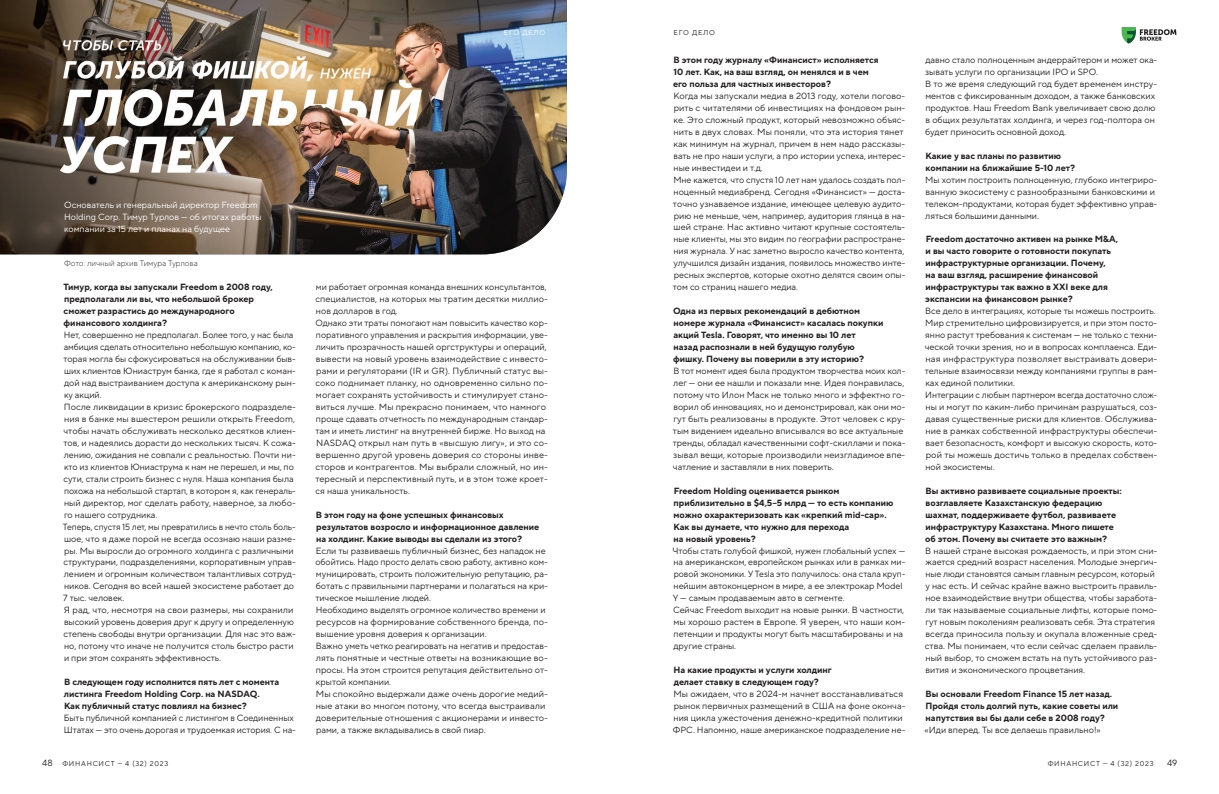
<style>
.page{position:relative;width:1219px;height:794px;background:#fff}
.page>*{position:absolute;margin:0;border:0;box-sizing:border-box;transform-origin:0 0}
.t1{font:9px/12px "TT Norms Pro";color:#231f20}
.t2{font:700 9px/12px "TT Norms Pro";color:#231f20}
.t3{font:9px/11.7px "TT Norms Pro";color:#fff}
.t4{font:300 8px "TT Norms Pro";color:#231f20}
.t5{font:7px "TT Norms Pro";letter-spacing:.1em;color:#231f20}
.t6{font:7px "TT Norms Pro";letter-spacing:.1em;color:#fff}
.s1{font-size:9px}
</style>
<div class="page">
<img style="left:0;top:0;width:567px;height:254px">
<svg style="left:1122px;top:27px;width:54px;height:16px"></svg>
<p class="t3" style="left:64px;top:199px;width:199px">Основатель и генеральный директор Freedom<br>Holding Corp. Тимур Турлов — об итогах работы компании за 15 лет и планах на будущее</p>
<p class="t4" style="left:64px;top:258px;width:135px">Фото: личный архив Тимура Турлова</p>
<p class="t2" style="left:63px;top:281px;width:211px">Тимур, когда вы запускали Freedom в 2008 году, предполагали ли вы, что небольшой брокер сможет разрастись до международного финансового холдинга?</p>
<p class="t1" style="left:63px;top:329px;width:234px">Нет, совершенно не предполагал. Более того, у нас была амбиция сделать относительно небольшую компанию, ко&shy;торая могла бы сфокусироваться на обслуживании быв&shy;ших клиентов Юниаструм банка, где я работал с коман&shy;дой над выстраиванием доступа к американскому рын&shy;ку акций.<br>После ликвидации в кризис брокерского подразделе&shy;ния в банке мы вшестером решили открыть Freedom, чтобы начать обслуживать несколько десятков клиен&shy;тов, и надеялись дорасти до нескольких тысяч. К сожа&shy;лению, ожидания не совпали с реальностью. Почти ни&shy;кто из клиентов Юниаструма к нам не перешел, и мы, по сути, стали строить бизнес с нуля. Наша компания была похожа на небольшой стартап, в котором я, как генераль&shy;ный директор, мог сделать работу, наверное, за любо&shy;го нашего сотрудника.<br>Теперь, спустя 15 лет, мы превратились в нечто столь боль&shy;шое, что я даже порой не всегда осознаю наши разме&shy;ры. Мы выросли до огромного холдинга с различными структурами, подразделениями, корпоративным управ&shy;лением и огромным количеством талантливых сотруд&shy;ников. Сегодня во всей нашей экосистеме работает до 7 тыс. человек.<br>Я рад, что, несмотря на свои размеры, мы сохранили высокий уровень доверия друг к другу и определенную степень свободы внутри организации. Для нас это важ&shy;но, потому что иначе не получится столь быстро расти и при этом сохранять эффективность.</p>
<p class="t2" style="left:64px;top:676px;width:217px">В следующем году исполнится пять лет с момента листинга Freedom Holding Corp. на NASDAQ.<br>Как публичный статус повлиял на бизнес?</p>
<p class="t1" style="left:64px;top:712px;width:233px">Быть публичной компанией с листингом в Соединенных<br>Штатах — это очень дорогая и трудоемкая история. С на-</p>
<p class="t6" style="left:504px;top:28px;width:43px">ЕГО ДЕЛО</p>
<p class="t5" style="left:674px;top:28px;width:43px">ЕГО ДЕЛО</p>
<p class="t1" style="left:315px;top:281px;width:234px">ми работает огромная команда внешних консультантов, специалистов, на которых мы тратим десятки миллио&shy;нов долларов в год.<br>Однако эти траты помогают нам повысить качество кор&shy;поративного управления и раскрытия информации, уве&shy;личить прозрачность нашей оргструктуры и операций, вывести на новый уровень взаимодействие с инвесто&shy;рами и регуляторами (IR и GR). Публичный статус вы&shy;соко поднимает планку, но одновременно сильно по&shy;могает сохранять устойчивость и стимулирует стано&shy;виться лучше. Мы прекрасно понимаем, что намного проще сдавать отчетность по международным стандар&shy;там и иметь листинг на внутренней бирже. Но выход на NASDAQ открыл нам путь в «высшую лигу», и это со&shy;вершенно другой уровень доверия со стороны инве&shy;сторов и контрагентов. Мы выбрали сложный, но ин&shy;тересный и перспективный путь, и в этом тоже кроет&shy;ся наша уникальность.</p>
<p class="t2" style="left:316px;top:508px;width:225px">В этом году на фоне успешных финансовых результатов возросло и информационное давление на холдинг. Какие выводы вы сделали из этого?</p>
<p class="t1" style="left:315px;top:544px;width:234px">Если ты развиваешь публичный бизнес, без нападок не обойтись. Надо просто делать свою работу, активно ком&shy;муницировать, строить положительную репутацию, ра&shy;ботать с правильными партнерами и полагаться на кри&shy;тическое мышление людей.<br>Необходимо выделять огромное количество времени и ресурсов на формирование собственного бренда, по&shy;вышение уровня доверия к организации.<br>Важно уметь четко реагировать на негатив и предостав&shy;лять понятные и честные ответы на возникающие во&shy;просы. На этом строится репутация действительно от&shy;крытой компании.<br>Мы спокойно выдержали даже очень дорогие медий&shy;ные атаки во многом потому, что всегда выстраивали доверительные отношения с акционерами и инвесто&shy;рами, а также вкладывались в свой пиар.</p>
<p class="t2" style="left:673px;top:54px;width:207px">В этом году журналу «Финансист» исполняется<br>10 лет. Как, на ваш взгляд, он менялся и в чем его польза для частных инвесторов?</p>
<p class="t1" style="left:673px;top:90px;width:234px">Когда мы запускали медиа в 2013 году, хотели погово&shy;рить с читателями об инвестициях на фондовом рын&shy;ке. Это сложный продукт, который невозможно объяс&shy;нить в двух словах. Мы поняли, что эта история тянет как минимум на журнал, причем в нем надо рассказы&shy;вать не про наши услуги, а про истории успеха, интерес&shy;ные инвестидеи и т.д.<br>Мне кажется, что спустя 10 лет нам удалось создать пол&shy;ноценный медиабренд. Сегодня «Финансист» — доста&shy;точно узнаваемое издание, имеющее целевую аудито&shy;рию не меньше, чем, например, аудитория глянца в на&shy;шей стране. Нас активно читают крупные состоятель&shy;ные клиенты, мы это видим по географии распростране&shy;ния журнала. У нас заметно выросло качество контента, улучшился дизайн издания, появилось множество инте&shy;ресных экспертов, которые охотно делятся своим опы&shy;том со страниц нашего медиа.</p>
<p class="t2" style="left:673px;top:305px;width:212px">Одна из первых рекомендаций в дебютном номере журнала «Финансист» касалась покупки акций Tesla. Говорят, что именно вы 10 лет<br>назад распознали в ней будущую голубую фишку. Почему вы поверили в эту историю?</p>
<p class="t1" style="left:673px;top:365px;width:234px">В тот момент идея была продуктом творчества моих кол&shy;лег — они ее нашли и показали мне. Идея понравилась, потому что Илон Маск не только много и эффектно го&shy;ворил об инновациях, но и демонстрировал, как они мо&shy;гут быть реализованы в продукте. Этот человек с кру&shy;тым видением идеально вписывался во все актуальные тренды, обладал качественными софт-скиллами и пока&shy;зывал вещи, которые производили неизгладимое впе&shy;чатление и заставляли в них поверить.</p>
<p class="t2" style="left:673px;top:484px;width:221px">Freedom Holding оценивается рынком приблизительно в $4,5–5 млрд — то есть компанию можно охарактеризовать как «крепкий mid-cap».<br>Как вы думаете, что нужно для перехода<br>на новый уровень?</p>
<p class="t1" style="left:672px;top:544px;width:234px">Чтобы стать голубой фишкой, нужен глобальный успех — на американском, европейском рынках или в рамках ми&shy;ровой экономики. У Tesla это получилось: она стала круп&shy;нейшим автоконцерном в мире, а ее электрокар Model Y — самым продаваемым авто в сегменте.<br>Сейчас Freedom выходит на новые рынки. В частности, мы хорошо растем в Европе. Я уверен, что наши ком&shy;петенции и продукты могут быть масштабированы и на другие страны.</p>
<p class="t2" style="left:673px;top:664px;width:160px">На какие продукты и услуги холдинг делает ставку в следующем году?</p>
<p class="t1" style="left:673px;top:688px;width:234px">Мы ожидаем, что в 2024-м начнет восстанавливаться рынок первичных размещений в США на фоне оконча&shy;ния цикла ужесточения денежно-кредитной политики ФРС. Напомню, наше американское подразделение не-</p>
<p class="t1" style="left:925px;top:54px;width:234px">давно стало полноценным андеррайтером и может ока&shy;зывать услуги по организации IPO и SPO.<br>В то же время следующий год будет временем инстру&shy;ментов с фиксированным доходом, а также банковских продуктов. Наш Freedom Bank увеличивает свою долю в общих результатах холдинга, и через год-полтора он будет приносить основной доход.</p>
<p class="t2" style="left:925px;top:150px;width:151px">Какие у вас планы по развитию компании на ближайшие 5-10 лет?</p>
<p class="t1" style="left:925px;top:173px;width:234px">Мы хотим построить полноценную, глубоко интегриро&shy;ванную экосистему с разнообразными банковскими и телеком-продуктами, которая будет эффективно управ&shy;ляться большими данными.</p>
<p class="t2" style="left:925px;top:233px;width:194px">Freedom достаточно активен на рынке M&amp;A, и вы часто говорите о готовности покупать инфраструктурные организации. Почему,<br>на ваш взгляд, расширение финансовой инфраструктуры так важно в XXI веке для экспансии на финансовом рынке?</p>
<p class="t1" style="left:925px;top:305px;width:234px">Все дело в интеграциях, которые ты можешь построить.<br>Мир стремительно цифровизируется, и при этом посто&shy;янно растут требования к системам — не только с техни&shy;ческой точки зрения, но и в вопросах комплаенса. Еди&shy;ная инфраструктура позволяет выстраивать довери&shy;тельные взаимосвязи между компаниями группы в рам&shy;ках единой политики.<br>Интеграции с любым партнером всегда достаточно слож&shy;ны и могут по каким-либо причинам разрушаться, соз&shy;давая существенные риски для клиентов. Обслужива&shy;ние в рамках собственной инфраструктуры обеспечи&shy;вает безопасность, комфорт и высокую скорость, кото&shy;рой ты можешь достичь только в пределах собствен&shy;ной экосистемы.</p>
<p class="t2" style="left:925px;top:484px;width:198px">Вы активно развиваете социальные проекты: возглавляете Казахстанскую федерацию шахмат, поддерживаете футбол, развиваете инфраструктуру Казахстана. Много пишете об этом. Почему вы считаете это важным?</p>
<p class="t1" style="left:925px;top:544px;width:234px">В нашей стране высокая рождаемость, и при этом сни&shy;жается средний возраст населения. Молодые энергич&shy;ные люди становятся самым главным ресурсом, который у нас есть. И сейчас крайне важно выстроить правиль&shy;ное взаимодействие внутри общества, чтобы заработа&shy;ли так называемые социальные лифты, которые помо&shy;гут новым поколениям реализовать себя. Эта стратегия всегда приносила пользу и окупала вложенные сред&shy;ства. Мы понимаем, что если сейчас сделаем правиль&shy;ный выбор, то сможем встать на путь устойчивого раз&shy;вития и экономического процветания.</p>
<p class="t2" style="left:925px;top:688px;width:194px">Вы основали Freedom Finance 15 лет назад.<br>Пройдя столь долгий путь, какие советы или напутствия вы бы дали себе в 2008 году?</p>
<p class="t1" style="left:925px;top:723px;width:178px">«Иди вперед. Ты все делаешь правильно!»</p>
<p class="t5" style="left:42px;top:758px;width:128px"><span class="s1">48</span> ФИНАНСИСТ — 4 (32) 2023</p>
<p class="t5" style="left:1048px;top:758px;width:107px">ФИНАНСИСТ — 4 (32) 2023</p>
<p class="t1" style="left:1167px;top:757px;width:12px">49</p>
</div>
